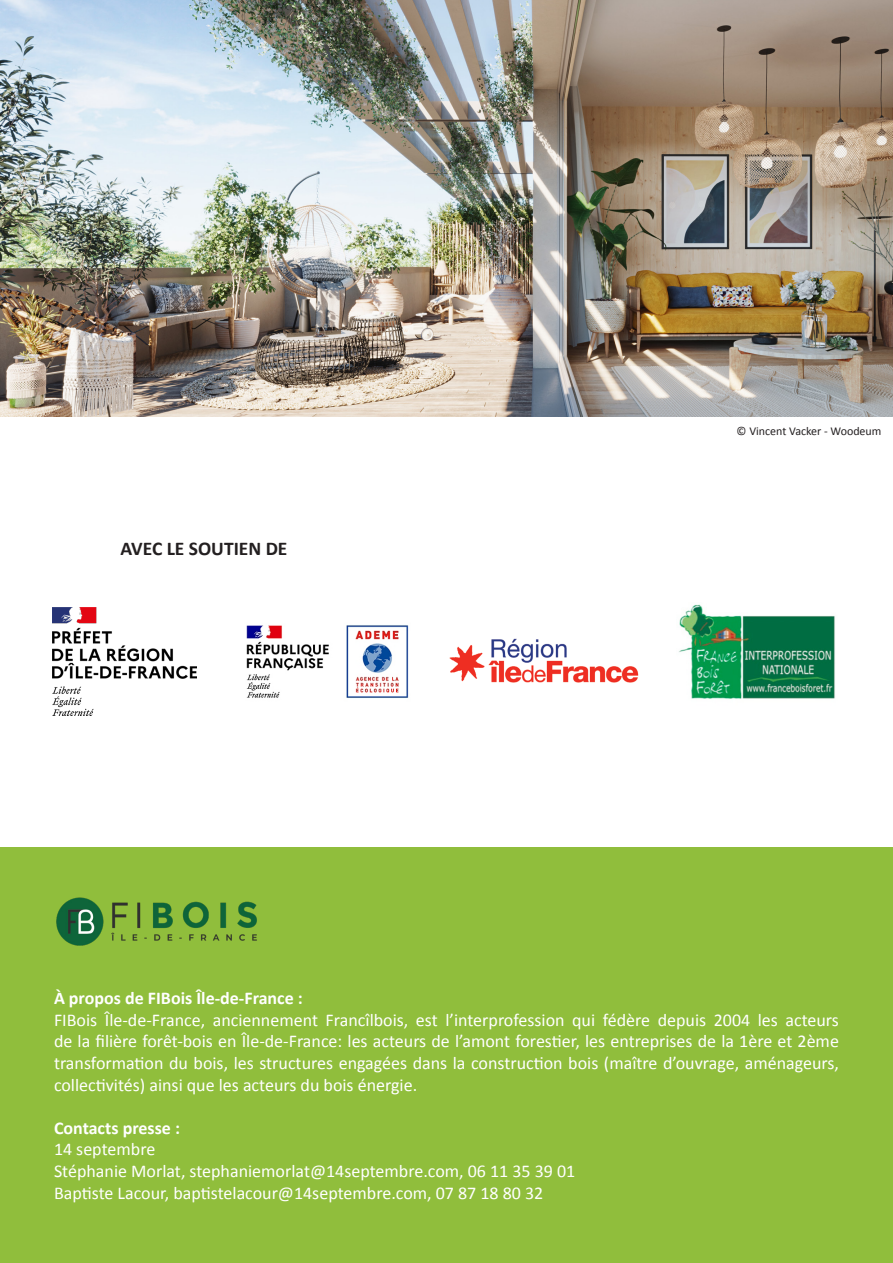
<style>
.page{position:relative;width:893px;height:1263px;background:#fff}
.page>*{position:absolute;margin:0;border:0;box-sizing:border-box;transform-origin:0 0}
.t1{font:700 19.5px "Calibri";color:#231f20}
.t2{font:18px/21.6px "Calibri";color:#fff;text-align:justify}
.t3{font:700 18px "Calibri";color:#fff}
.t4{font:12px "Calibri";color:#231f20}
</style>
<div class="page">
<img style="left:0;top:0;width:893px;height:416px">
<div style="left:0;top:847px;width:893px;height:416px;background:#90be3c"></div>
<img style="left:449px;top:638px;width:190px;height:45px">
<img style="left:246px;top:625px;width:163px;height:73px">
<img style="left:53px;top:608px;width:144px;height:108px">
<img style="left:679px;top:604px;width:156px;height:95px">
<img style="left:56px;top:897px;width:201px;height:48px">
<p class="t1" style="left:120px;top:534px;width:169px">AVEC LE SOUTIEN DE</p>
<p class="t4" style="left:737px;top:424px;width:146px">© Vincent Vacker - Woodeum</p>
<p class="t3" style="left:54px;top:985px;width:250px">À propos de FIBois Île-de-France :</p>
<p class="t2" style="left:54px;top:1008px;width:786px">FIBois Île-de-France, anciennement Francîlbois, est l’interprofession qui fédère depuis 2004 les acteurs de la filière forêt-bois en Île-de-France: les acteurs de l’amont forestier, les entreprises de la 1ère et 2ème transformation du bois, les structures engagées dans la construction bois (maître d’ouvrage, aménageurs, collectivités) ainsi que les acteurs du bois énergie.</p>
<p class="t3" style="left:54px;top:1115px;width:128px">Contacts presse :</p>
<p class="t2" style="left:54px;top:1138px;width:103px">14 septembre</p>
<p class="t2" style="left:54px;top:1159px;width:523px">Stéphanie Morlat, stephaniemorlat@14septembre.com, 06 11 35 39 01</p>
<p class="t2" style="left:54px;top:1181px;width:491px">Baptiste Lacour, baptistelacour@14septembre.com, 07 87 18 80 32</p>
</div>
